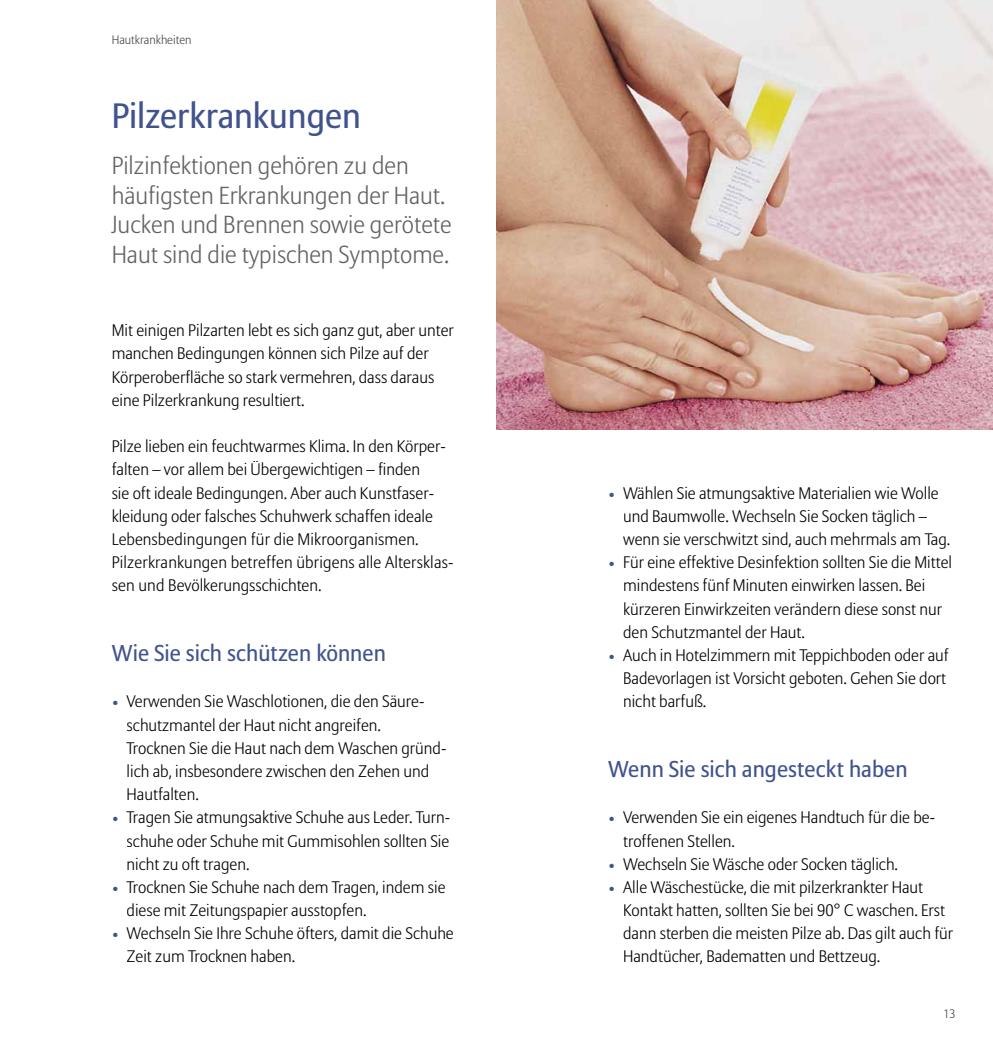
<style>
.page{position:relative;width:993px;height:1042px;background:#fff}
.page>*{position:absolute;margin:0;border:0;box-sizing:border-box;transform-origin:0 0}
.t1{font:35px "Allianz Sans";color:#40538d}
.t2{font:300 24.5px/29.8px "Allianz Sans";color:#636363}
.t3{font:22.75px "Allianz Sans";letter-spacing:.005em;color:#40538d}
.t4{font:300 16.62px/23.1px "Allianz Sans";color:#000}
.t5{font:300 12.25px "Allianz Sans";color:#484848}
.s1{font-size:14px;color:#40538d}
</style>
<div class="page">
<img style="left:496px;top:0;width:496px;height:429px">
<p class="t5" style="left:112px;top:32px;width:81px">Haut krankheiten</p>
<h1 class="t1" style="left:112px;top:94px;width:251px">Pilzerkrankungen</h1>
<h2 class="t2" style="left:112px;top:152px;width:341px">Pilzinfektionen gehören zu den häufigsten Erkrankungen der Haut.<br>Jucken und Brennen sowie gerötete Haut sind die typischen Symptome.</h2>
<p class="t4" style="left:112px;top:320px;width:343px">Mit einigen Pilzarten lebt es sich ganz gut, aber unter manchen Bedingungen können sich Pilze auf der Körper oberfläche so stark vermehren, dass daraus eine Pilzerkrankung resultiert.</p>
<p class="t4" style="left:112px;top:436px;width:343px">Pilze lieben ein feuchtwarmes Klima. In den Körper&shy;falten – vor allem bei Übergewichtigen – finden<br>sie oft ideale Bedingungen. Aber auch Kunstfaser&shy;kleidung oder falsches Schuhwerk schaffen ideale Lebens bedingungen für die Mikroorganismen.<br>Pilzerkrankungen betreffen übrigens alle Altersklas&shy;sen und Bevölkerungsschichten.</p>
<h3 class="t3" style="left:112px;top:639px;width:276px">Wie Sie sich schützen können</h3>
<p class="t4" style="left:126px;top:691px;width:321px;text-indent:-15px"><span class="s1">•</span> Verwenden Sie Waschlotionen, die den Säure&shy;schutz mantel der Haut nicht angreifen.<br>Trocknen Sie die Haut nach dem Waschen gründ&shy;lich ab, insbesondere zwischen den Zehen und Hautfalten.</p>
<p class="t4" style="left:126px;top:807px;width:325px;text-align:justify;text-indent:-15px"><span class="s1">•</span> Tragen Sie atmungsaktive Schuhe aus Leder. Turn&shy;schuhe oder Schuhe mit Gummisohlen sollten Sie nicht zu oft tragen.</p>
<p class="t4" style="left:126px;top:876px;width:320px;text-indent:-15px"><span class="s1">•</span> Trocknen Sie Schuhe nach dem Tragen, indem sie diese mit Zeitungspapier ausstopfen.</p>
<p class="t4" style="left:126px;top:922px;width:328px;text-indent:-15px"><span class="s1">•</span> Wechseln Sie Ihre Schuhe öfters, damit die Schuhe<br>Zeit zum Trocknen haben.</p>
<p class="t4" style="left:623px;top:482px;width:328px;text-indent:-15px"><span class="s1">•</span> Wählen Sie atmungsaktive Materialien wie Wolle und Baumwolle. Wechseln Sie Socken täglich – wenn sie verschwitzt sind, auch mehrmals am Tag.</p>
<p class="t4" style="left:623px;top:551px;width:330px;text-indent:-15px"><span class="s1">•</span> Für eine effektive Desinfektion sollten Sie die Mittel mindestens fünf Minuten einwirken lassen. Bei kürzeren Einwirkzeiten verändern diese sonst nur den Schutz mantel der Haut.</p>
<p class="t4" style="left:623px;top:644px;width:327px;text-indent:-15px"><span class="s1">•</span> Auch in Hotelzimmern mit Teppichboden oder auf<br>Bade vorlagen ist Vorsicht geboten. Gehen Sie dort nicht barfuß.</p>
<h3 class="t3" style="left:608px;top:755px;width:301px">Wenn Sie sich angesteckt haben</h3>
<p class="t4" style="left:623px;top:807px;width:313px;text-indent:-15px"><span class="s1">•</span> Verwenden Sie ein eigenes Handtuch für die be&shy;troffenen Stellen.</p>
<p class="t4" style="left:608px;top:853px;width:291px"><span class="s1">•</span> Wechseln Sie Wäsche oder Socken täglich.</p>
<p class="t4" style="left:623px;top:876px;width:331px;text-indent:-15px"><span class="s1">•</span> Alle Wäschestücke, die mit pilzerkrankter Haut Kontakt hatten, sollten Sie bei 90° C waschen. Erst dann sterben die meisten Pilze ab. Das gilt auch für Handtücher, Badematten und Bettzeug.</p>
<p class="t5" style="left:943px;top:1006px;width:14px">13</p>
</div>
